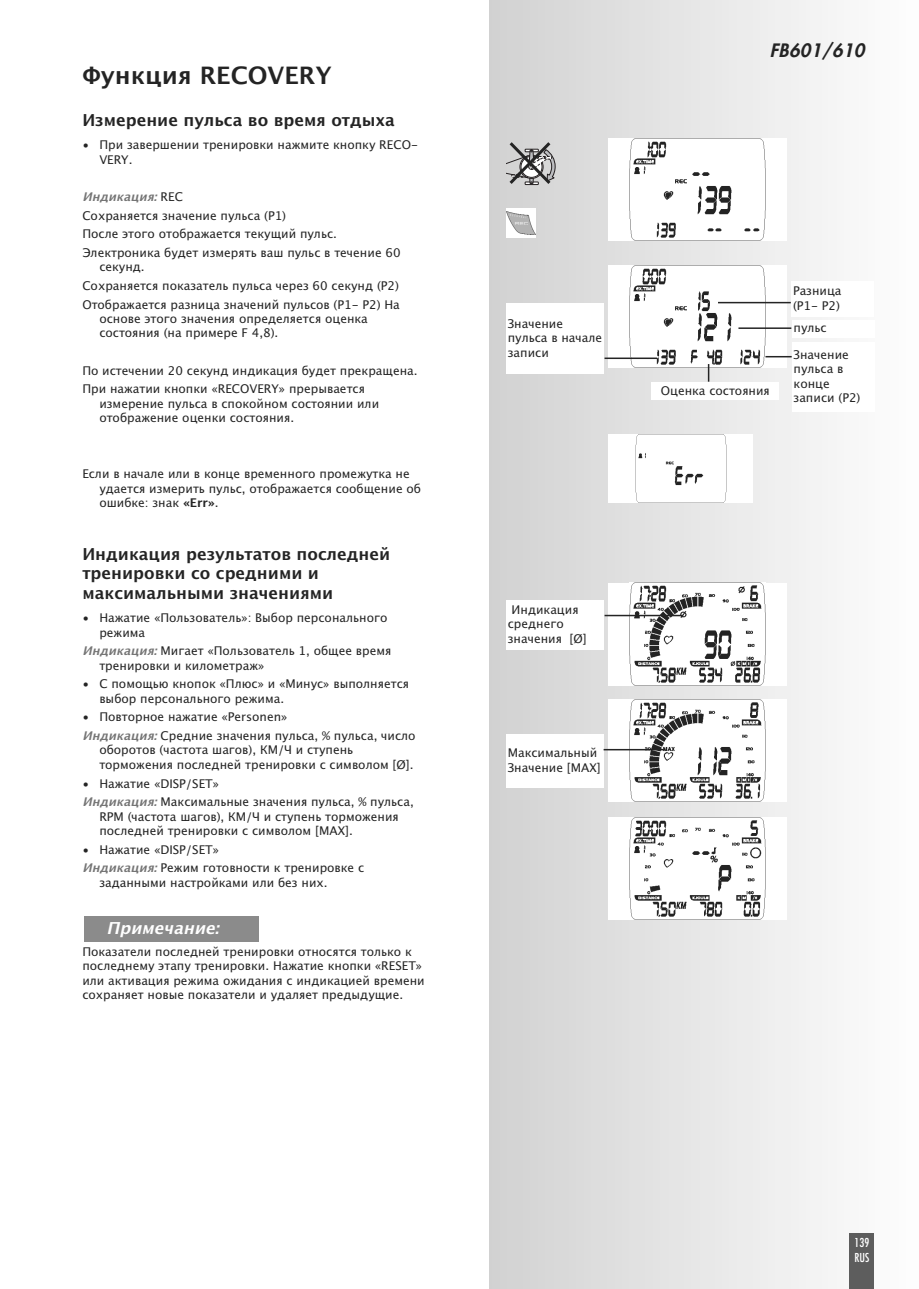
<style>
.page{position:relative;width:919px;height:1289px;background:#fff}
.page>*{position:absolute;margin:0;border:0;box-sizing:border-box;transform-origin:0 0}
.t1{font:700 24px "Lucida Grande";color:#242424}
.t2{font:italic 800 18px "Futura CE";color:#242424}
.t3{font:700 16.5px/19.8px "Lucida Grande";color:#242424}
.t4{font:italic 700 16.5px "Lucida Grande";color:#fff}
.t5{font:12px/14.4px "Lucida Grande";color:#242424}
.t6{font:condensed 12px/15.6px "Futura";color:#fff}
.s1{font-weight:700;font-style:italic;color:#757575}
.s2{font-weight:700}
</style>
<div class="page">
<div style="left:489px;top:0;width:429px;height:1288px;background:linear-gradient(to right,#d2d2d2,#fefefe)"></div>
<div style="left:84px;top:916px;width:174px;height:25px;background:#8b8b8b"></div>
<div style="left:849px;top:1233px;width:25px;height:55px;background:#5d5d5d"></div>
<svg style="left:506px;top:139px;width:49px;height:48px;background:#a7a6a6"></svg>
<div style="left:608px;top:139px;width:179px;height:102px;background:#fff"></div>
<img style="left:629px;top:139px;width:136px;height:102px">
<div style="left:608px;top:266px;width:179px;height:102px;background:#fff"></div>
<img style="left:629px;top:266px;width:136px;height:102px">
<div style="left:608px;top:583px;width:179px;height:102px;background:#fff"></div>
<img style="left:629px;top:583px;width:136px;height:102px">
<div style="left:608px;top:699px;width:179px;height:102px;background:#fff"></div>
<img style="left:629px;top:699px;width:136px;height:102px">
<div style="left:608px;top:817px;width:179px;height:102px;background:#fff"></div>
<img style="left:629px;top:817px;width:136px;height:102px">
<div style="left:608px;top:434px;width:145px;height:69px;background:#fff"></div>
<img style="left:635px;top:434px;width:91px;height:69px">
<div style="left:506px;top:208px;width:30px;height:30px;background:#fff"></div>
<img style="left:506px;top:211px;width:29px;height:23px">
<div style="left:792px;top:320px;width:82px;height:17px;background:#fff"></div>
<div style="left:651px;top:383px;width:128px;height:17px;background:#fff"></div>
<hr style="left:738px;top:327px;width:53px;height:2px;background:#242424">
<div style="left:791px;top:281px;width:83px;height:36px;background:#fff"></div>
<hr style="left:718px;top:302px;width:72px;height:1px;background:#242424">
<div style="left:792px;top:342px;width:82px;height:70px;background:#fff"></div>
<svg style="left:765px;top:356px;width:26px;height:1px"></svg>
<div style="left:506px;top:304px;width:98px;height:70px;background:#fff"></div>
<hr style="left:604px;top:357px;width:53px;height:2px;background:#242424">
<div style="left:506px;top:734px;width:98px;height:53px;background:#fff"></div>
<div style="left:506px;top:600px;width:98px;height:49px;background:#fff"></div>
<hr style="left:603px;top:749px;width:60px;height:1px;background:#242424">
<hr style="left:604px;top:614px;width:79px;height:2px;background:#242424">
<svg style="left:707px;top:364px;width:2px;height:17px"></svg>
<h1 class="t1" style="left:82px;top:62px;width:251px">Функция RECOVERY</h1>
<h3 class="t3" style="left:82px;top:111px;width:314px">Измерение пульса во время отдыха</h3>
<p class="t5" style="left:99px;top:138px;width:320px;text-indent:-17px">• При завершении тренировки нажмите кнопку RECO-<br>VERY.</p>
<p class="t5" style="left:82px;top:187px;width:320px;line-height:18.6px"><span class="s1">Индикация:</span> REC<br>Сохраняется значение пульса (P1)<br>После этого отображается текущий пульс.<br>Электроника будет измерять ваш пульс в течение 60</p>
<p class="t5" style="left:82px;top:258px;width:319px;line-height:18.6px;text-indent:17px">секунд.<br>Сохраняется показатель пульса через 60 секунд (P2)<br>Отображается разница значений пульсов (P1- P2) На</p>
<p class="t5" style="left:99px;top:311px;width:270px">основе этого значения определяется оценка состояния (на примере F 4,8).</p>
<p class="t5" style="left:82px;top:361px;width:337px;line-height:18.6px">По истечении 20 секунд индикация будет прекращена.<br>При нажатии кнопки «RECOVERY» прерывается</p>
<p class="t5" style="left:99px;top:396px;width:281px">измерение пульса в спокойном состоянии или отображение оценки состояния.</p>
<p class="t5" style="left:99px;top:467px;width:323px;text-indent:-17px">Если в начале или в конце временного промежутка не удается измерить пульс, отображается сообщение об ошибке: знак <span class="s2">«Err»</span>.</p>
<h3 class="t3" style="left:82px;top:544px;width:309px">Индикация результатов последней тренировки со средними и максимальными значениями</h3>
<p class="t5" style="left:99px;top:611px;width:289px;text-indent:-17px">• Нажатие «Пользователь»: Выбор персонального режима</p>
<p class="t5" style="left:99px;top:644px;width:293px;text-indent:-17px"><span class="s1">Индикация:</span> Мигает «Пользователь 1, общее время тренировки и километраж»</p>
<p class="t5" style="left:99px;top:677px;width:311px;text-indent:-17px">• С помощью кнопок «Плюс» и «Минус» выполняется выбор персонального режима.</p>
<p class="t5" style="left:82px;top:708px;width:335px;line-height:18.6px">• Повторное нажатие «Personen»<br><span class="s1">Индикация:</span> Средние значения пульса, % пульса, число</p>
<p class="t5" style="left:99px;top:743px;width:315px">оборотов (частота шагов), КМ/Ч и ступень торможения последней тренировки с символом [Ø].</p>
<p class="t5" style="left:82px;top:774px;width:333px;line-height:18.6px">• Нажатие «DISP/SET»<br><span class="s1">Индикация:</span> Максимальные значения пульса, % пульса,</p>
<p class="t5" style="left:99px;top:809px;width:301px">RPM (частота шагов), КМ/Ч и ступень торможения последней тренировки с символом [MAX].</p>
<p class="t5" style="left:82px;top:840px;width:283px;line-height:18.6px">• Нажатие «DISP/SET»<br><span class="s1">Индикация:</span> Режим готовности к тренировке с</p>
<p class="t5" style="left:99px;top:875px;width:230px">заданными настройками или без них.</p>
<h3 class="t4" style="left:107px;top:918px;width:116px">Примечание:</h3>
<p class="t5" style="left:82px;top:944px;width:344px">Показатели последней тренировки относятся только к последнему этапу тренировки. Нажатие кнопки «RESET» или активация режима ожидания с индикацией времени сохраняет новые показатели и удаляет предыдущие.</p>
<h2 class="t2" style="left:769px;top:42px;width:100px">FB601/610</h2>
<p class="t5" style="left:507px;top:316px;width:96px">Значение пульса в начале записи</p>
<p class="t5" style="left:660px;top:383px;width:111px">Оценка состояния</p>
<p class="t5" style="left:793px;top:284px;width:50px">Разница (P1- P2)</p>
<p class="t5" style="left:793px;top:348px;width:68px">Значение пульса в конце записи (P2)</p>
<p class="t5" style="left:793px;top:321px;width:35px">пульс</p>
<p class="t5" style="left:507px;top:602px;width:80px;text-indent:4px">Индикация среднего значения [Ø]</p>
<p class="t5" style="left:507px;top:745px;width:95px">Максимальный<br>Значение [MAX]</p>
<p class="t6" style="left:854px;top:1235px;width:16px">139<br>RUS</p>
</div>
